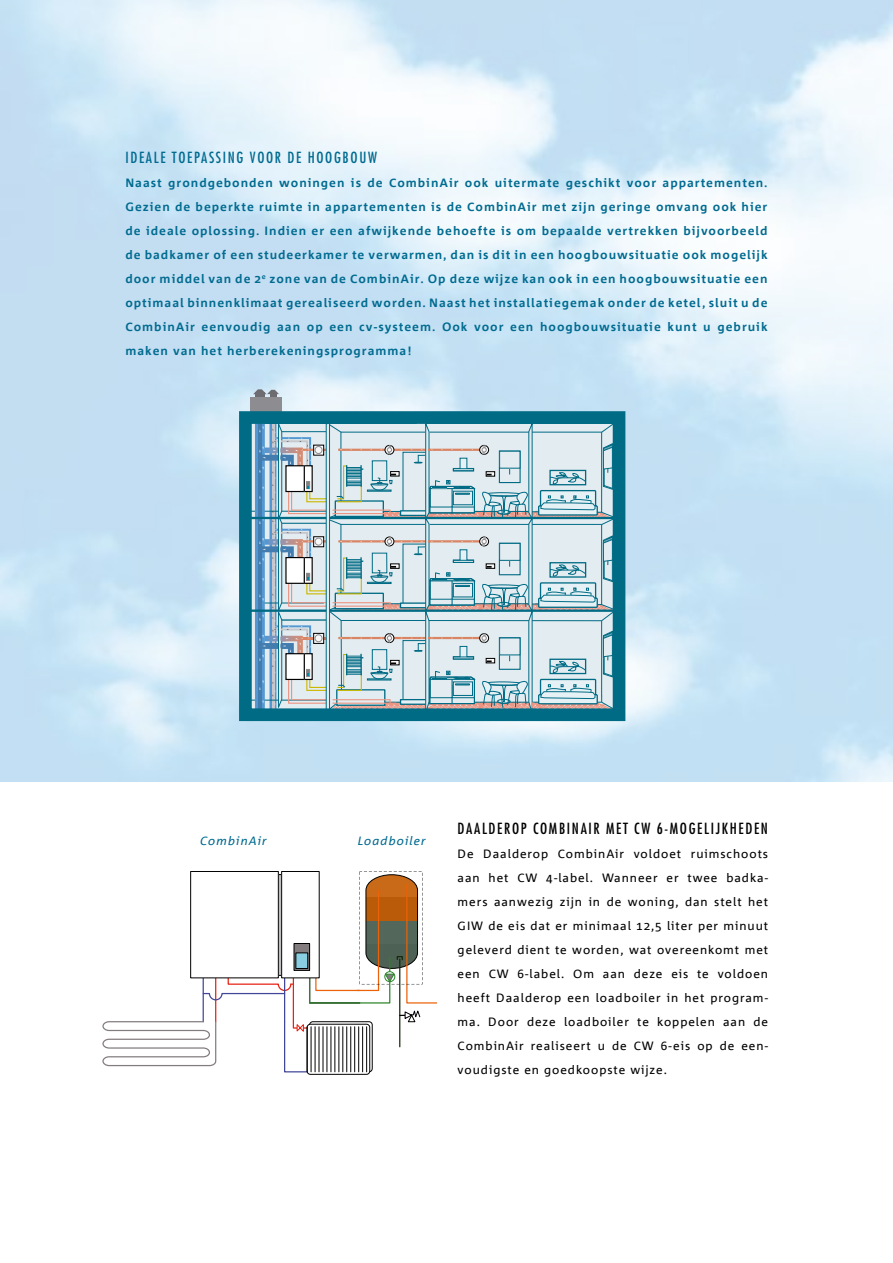
<style>
.page{position:relative;width:893px;height:1263px;background:#fff}
.page>*{position:absolute;margin:0;border:0;box-sizing:border-box;transform-origin:0 0}
.t1{font:condensed 15px "Futura Std";letter-spacing:.11em;color:#000}
.t2{font:condensed 15px "Futura Std";letter-spacing:.11em;color:#006b90}
.t3{font:700 12px/24px "Corpid Office";letter-spacing:.08em;color:#006b90;text-align:justify}
.t4{font:12px/24px "Corpid Office";letter-spacing:.08em;color:#000;text-align:justify}
.t5{font:italic 12px "Corpid Office";letter-spacing:.09em;color:#006b90}
</style>
<div class="page">
<svg style="left:102px;top:871px;width:335px;height:202px"></svg>
<hr style="left:250px;top:397px;width:24px;height:3px;background:#8d8c90">
<hr style="left:250px;top:401px;width:24px;height:3px;background:#8d8c90">
<hr style="left:250px;top:405px;width:24px;height:3px;background:#8d8c90">
<hr style="left:250px;top:409px;width:24px;height:3px;background:#8d8c90">
<svg style="left:252px;top:389px;width:370px;height:318px;background:#bdd1d9"></svg>
<div style="left:239px;top:411px;width:386px;height:310px;border:13px solid #006b85"></div>
<p class="t2" style="left:125px;top:149px;width:253px">IDEALE TOEPASSING VOOR DE HOOGBOUW</p>
<p class="t3" style="left:125px;top:172px;width:644px">Naast grondgebonden woningen is de CombinAir ook uitermate geschikt voor appartementen.<br>Gezien de beperkte ruimte in appartementen is de CombinAir met zijn geringe omvang ook hier de ideale oplossing. Indien er een afwijkende behoefte is om bepaalde vertrekken bijvoorbeeld de badkamer of een studeerkamer te verwarmen, dan is dit in een hoogbouwsituatie ook mogelijk door middel van de 2<sup>e</sup> zone van de CombinAir. Op deze wijze kan ook in een hoogbouwsituatie een optimaal binnenklimaat gerealiseerd worden. Naast het installatiegemak onder de ketel, sluit u de CombinAir eenvoudig aan op een cv-systeem. Ook voor een hoogbouwsituatie kunt u gebruik maken van het herberekeningsprogramma!</p>
<p class="t5" style="left:200px;top:834px;width:68px">CombinAir</p>
<p class="t5" style="left:358px;top:834px;width:70px">Loadboiler</p>
<p class="t1" style="left:458px;top:820px;width:312px">DAALDEROP COMBINAIR MET CW 6-MOGELIJKHEDEN</p>
<p class="t4" style="left:458px;top:842px;width:312px">De Daalderop CombinAir voldoet ruimschoots aan het CW 4-label. Wanneer er twee badka&shy;mers aanwezig zijn in de woning, dan stelt het GIW de eis dat er minimaal 12,5 liter per minuut geleverd dient te worden, wat overeenkomt met een CW 6-label. Om aan deze eis te voldoen heeft Daalderop een loadboiler in het program&shy;ma. Door deze loadboiler te koppelen aan de CombinAir realiseert u de CW 6-eis op de een&shy;voudigste en goedkoopste wijze.</p>
</div>
